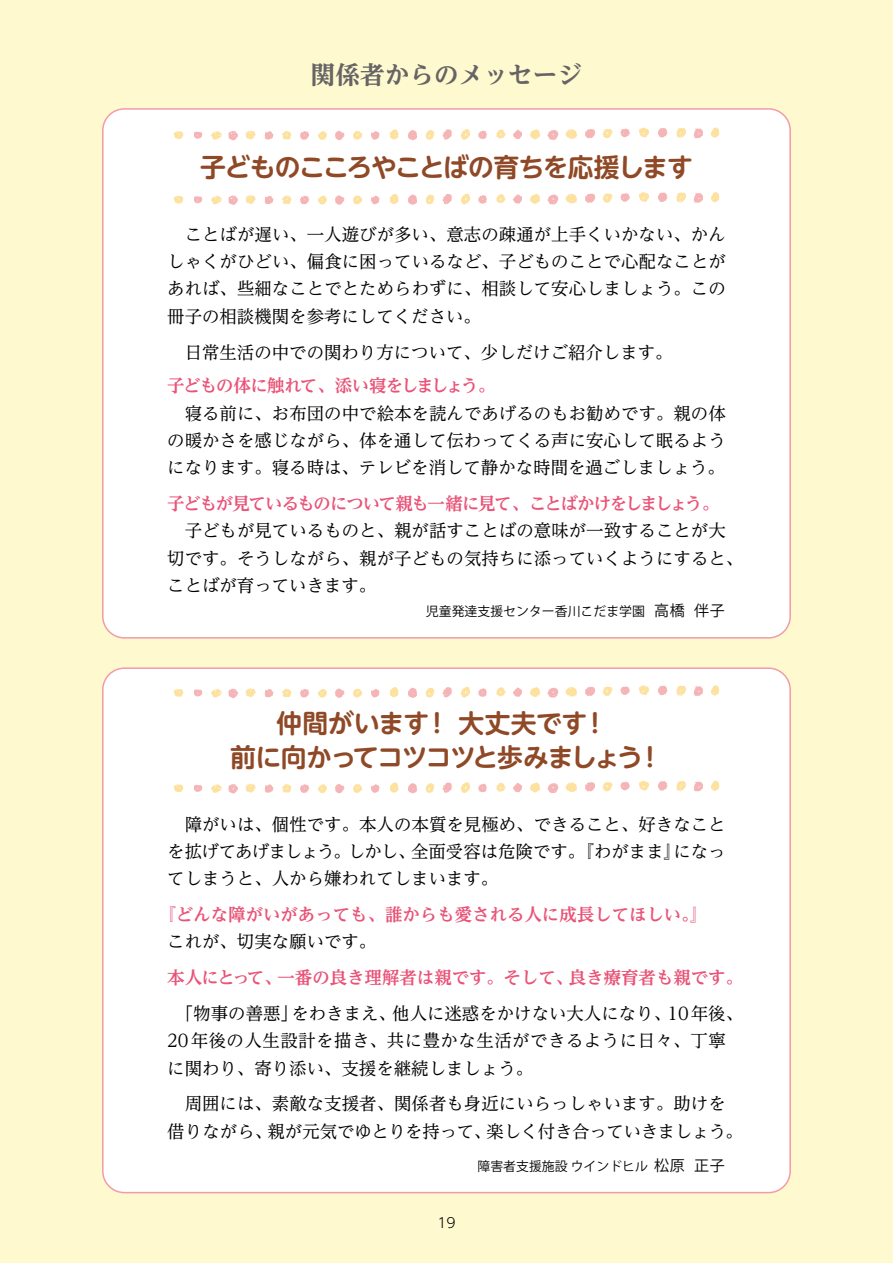
<style>
.page{position:relative;width:893px;height:1263px;background:#fff9d0}
.page>*{position:absolute;margin:0;border:0;box-sizing:border-box;transform-origin:0 0}
.t1{font:700 25.8px/33.3px "UD Shin M Go Pro De";letter-spacing:-.04em;color:#8f4927;text-align:center}
.t2{font:700 expanded 24.75px "UD Reimin Pro";color:#666464}
.t3{font:17.4px/27.3px "UD Reimin Pro";color:#000;text-align:justify}
.t4{font:700 17.4px "UD Reimin Pro";color:#e95377}
.t5{font:700 17.4px "UD Reimin Pro";letter-spacing:-.075em;color:#e95377}
.t6{font:700 17.4px "UD Reimin Pro";letter-spacing:-.055em;color:#e95377}
.t7{font:300 13.8px "UD Shin Go Pro";color:#000}
.t8{font:12.9px "Koz Go Pr 6 N";color:#000}
.s1{font-size:15px}
</style>
<div class="page">
<div style="left:103px;top:109px;width:687px;height:529px;background:#fff;border-radius:21px"></div>
<div style="left:103px;top:668px;width:687px;height:524px;background:#fff;border-radius:21px"></div>
<svg style="left:585px;top:129px;width:10px;height:9px"></svg>
<svg style="left:300px;top:131px;width:9px;height:9px"></svg>
<svg style="left:194px;top:131px;width:9px;height:8px"></svg>
<svg style="left:658px;top:128px;width:9px;height:10px"></svg>
<svg style="left:620px;top:128px;width:10px;height:9px"></svg>
<svg style="left:694px;top:128px;width:9px;height:10px"></svg>
<svg style="left:547px;top:130px;width:11px;height:10px"></svg>
<svg style="left:442px;top:129px;width:10px;height:11px"></svg>
<svg style="left:478px;top:131px;width:9px;height:8px"></svg>
<svg style="left:408px;top:130px;width:9px;height:10px"></svg>
<svg style="left:513px;top:130px;width:9px;height:9px"></svg>
<svg style="left:335px;top:131px;width:10px;height:9px"></svg>
<svg style="left:371px;top:131px;width:9px;height:9px"></svg>
<svg style="left:228px;top:131px;width:10px;height:10px"></svg>
<svg style="left:264px;top:131px;width:9px;height:9px"></svg>
<svg style="left:496px;top:129px;width:9px;height:10px"></svg>
<svg style="left:602px;top:129px;width:10px;height:9px"></svg>
<svg style="left:245px;top:130px;width:11px;height:10px"></svg>
<svg style="left:390px;top:129px;width:9px;height:11px"></svg>
<svg style="left:211px;top:131px;width:11px;height:9px"></svg>
<svg style="left:711px;top:127px;width:8px;height:11px"></svg>
<svg style="left:676px;top:128px;width:10px;height:10px"></svg>
<svg style="left:639px;top:128px;width:10px;height:9px"></svg>
<svg style="left:530px;top:129px;width:10px;height:11px"></svg>
<svg style="left:566px;top:129px;width:11px;height:10px"></svg>
<svg style="left:460px;top:129px;width:10px;height:11px"></svg>
<svg style="left:353px;top:131px;width:9px;height:9px"></svg>
<svg style="left:425px;top:130px;width:9px;height:10px"></svg>
<svg style="left:282px;top:131px;width:9px;height:9px"></svg>
<svg style="left:318px;top:131px;width:9px;height:9px"></svg>
<svg style="left:173px;top:131px;width:11px;height:8px"></svg>
<svg style="left:585px;top:193px;width:10px;height:10px"></svg>
<svg style="left:300px;top:195px;width:9px;height:9px"></svg>
<svg style="left:194px;top:196px;width:9px;height:8px"></svg>
<svg style="left:658px;top:192px;width:9px;height:10px"></svg>
<svg style="left:620px;top:193px;width:10px;height:9px"></svg>
<svg style="left:694px;top:193px;width:9px;height:10px"></svg>
<svg style="left:547px;top:194px;width:11px;height:11px"></svg>
<svg style="left:442px;top:194px;width:10px;height:11px"></svg>
<svg style="left:478px;top:195px;width:9px;height:9px"></svg>
<svg style="left:408px;top:194px;width:9px;height:11px"></svg>
<svg style="left:513px;top:194px;width:9px;height:10px"></svg>
<svg style="left:335px;top:195px;width:10px;height:10px"></svg>
<svg style="left:371px;top:195px;width:9px;height:10px"></svg>
<svg style="left:228px;top:196px;width:10px;height:9px"></svg>
<svg style="left:264px;top:196px;width:9px;height:9px"></svg>
<svg style="left:496px;top:194px;width:9px;height:9px"></svg>
<svg style="left:602px;top:193px;width:10px;height:10px"></svg>
<svg style="left:245px;top:195px;width:11px;height:9px"></svg>
<svg style="left:390px;top:194px;width:9px;height:10px"></svg>
<svg style="left:211px;top:196px;width:11px;height:8px"></svg>
<svg style="left:711px;top:192px;width:8px;height:10px"></svg>
<svg style="left:676px;top:192px;width:10px;height:11px"></svg>
<svg style="left:639px;top:192px;width:10px;height:10px"></svg>
<svg style="left:530px;top:194px;width:10px;height:10px"></svg>
<svg style="left:566px;top:194px;width:11px;height:10px"></svg>
<svg style="left:460px;top:193px;width:10px;height:11px"></svg>
<svg style="left:353px;top:195px;width:9px;height:10px"></svg>
<svg style="left:425px;top:194px;width:9px;height:11px"></svg>
<svg style="left:282px;top:195px;width:9px;height:9px"></svg>
<svg style="left:318px;top:196px;width:9px;height:9px"></svg>
<svg style="left:173px;top:196px;width:11px;height:8px"></svg>
<svg style="left:585px;top:687px;width:10px;height:9px"></svg>
<svg style="left:300px;top:689px;width:9px;height:9px"></svg>
<svg style="left:194px;top:689px;width:9px;height:8px"></svg>
<svg style="left:658px;top:685px;width:9px;height:10px"></svg>
<svg style="left:620px;top:686px;width:10px;height:9px"></svg>
<svg style="left:694px;top:686px;width:9px;height:10px"></svg>
<svg style="left:547px;top:687px;width:11px;height:11px"></svg>
<svg style="left:442px;top:687px;width:10px;height:11px"></svg>
<svg style="left:478px;top:688px;width:9px;height:9px"></svg>
<svg style="left:408px;top:687px;width:9px;height:11px"></svg>
<svg style="left:513px;top:687px;width:9px;height:10px"></svg>
<svg style="left:335px;top:688px;width:10px;height:10px"></svg>
<svg style="left:371px;top:689px;width:9px;height:9px"></svg>
<svg style="left:228px;top:689px;width:10px;height:9px"></svg>
<svg style="left:264px;top:689px;width:9px;height:9px"></svg>
<svg style="left:496px;top:687px;width:9px;height:10px"></svg>
<svg style="left:602px;top:686px;width:10px;height:10px"></svg>
<svg style="left:245px;top:688px;width:11px;height:9px"></svg>
<svg style="left:390px;top:687px;width:9px;height:10px"></svg>
<svg style="left:211px;top:689px;width:11px;height:8px"></svg>
<svg style="left:711px;top:685px;width:8px;height:10px"></svg>
<svg style="left:676px;top:685px;width:10px;height:11px"></svg>
<svg style="left:639px;top:685px;width:10px;height:10px"></svg>
<svg style="left:530px;top:687px;width:10px;height:10px"></svg>
<svg style="left:566px;top:687px;width:11px;height:10px"></svg>
<svg style="left:460px;top:687px;width:10px;height:11px"></svg>
<svg style="left:353px;top:688px;width:9px;height:10px"></svg>
<svg style="left:425px;top:688px;width:9px;height:10px"></svg>
<svg style="left:282px;top:688px;width:9px;height:10px"></svg>
<svg style="left:318px;top:689px;width:9px;height:9px"></svg>
<svg style="left:173px;top:689px;width:11px;height:8px"></svg>
<svg style="left:585px;top:782px;width:10px;height:10px"></svg>
<svg style="left:300px;top:784px;width:9px;height:9px"></svg>
<svg style="left:194px;top:785px;width:9px;height:7px"></svg>
<svg style="left:658px;top:781px;width:9px;height:10px"></svg>
<svg style="left:620px;top:781px;width:10px;height:9px"></svg>
<svg style="left:694px;top:781px;width:9px;height:11px"></svg>
<svg style="left:547px;top:783px;width:11px;height:10px"></svg>
<svg style="left:442px;top:782px;width:10px;height:11px"></svg>
<svg style="left:478px;top:784px;width:9px;height:9px"></svg>
<svg style="left:408px;top:783px;width:9px;height:10px"></svg>
<svg style="left:513px;top:783px;width:9px;height:9px"></svg>
<svg style="left:335px;top:784px;width:10px;height:9px"></svg>
<svg style="left:371px;top:784px;width:9px;height:9px"></svg>
<svg style="left:228px;top:784px;width:10px;height:10px"></svg>
<svg style="left:264px;top:784px;width:9px;height:9px"></svg>
<svg style="left:496px;top:782px;width:9px;height:10px"></svg>
<svg style="left:602px;top:782px;width:10px;height:9px"></svg>
<svg style="left:245px;top:783px;width:11px;height:10px"></svg>
<svg style="left:390px;top:782px;width:9px;height:11px"></svg>
<svg style="left:211px;top:784px;width:11px;height:9px"></svg>
<svg style="left:711px;top:780px;width:8px;height:11px"></svg>
<svg style="left:676px;top:781px;width:10px;height:10px"></svg>
<svg style="left:639px;top:781px;width:10px;height:10px"></svg>
<svg style="left:530px;top:782px;width:10px;height:11px"></svg>
<svg style="left:566px;top:782px;width:11px;height:10px"></svg>
<svg style="left:461px;top:782px;width:9px;height:11px"></svg>
<svg style="left:353px;top:784px;width:9px;height:9px"></svg>
<svg style="left:425px;top:783px;width:9px;height:10px"></svg>
<svg style="left:282px;top:784px;width:9px;height:9px"></svg>
<svg style="left:318px;top:784px;width:9px;height:9px"></svg>
<svg style="left:173px;top:784px;width:11px;height:9px"></svg>
<h2 class="t2" style="left:311px;top:55px;width:273px">関係者からのメッセージ</h2>
<h1 class="t1" style="left:200px;top:149px;width:494px">子どものこころやことばの育ちを応援します</h1>
<p class="t3" style="left:167px;top:220px;width:560px">　ことばが遅い、一人遊びが多い、意志の疎通が上手くいかない、かんしゃくがひどい、偏食に困っているなど、子どものことで心配なことがあれば、些細なことでとためらわずに、相談して安心しましょう。この冊子の相談機関を参考にしてください。</p>
<p class="t3" style="left:167px;top:338px;width:507px">　日常生活の中での関わり方について、少しだけご紹介します。</p>
<p class="t6" style="left:167px;top:371px;width:330px">子どもの体に触れて、添い寝をしましょう。</p>
<p class="t3" style="left:167px;top:399px;width:560px">　寝る前に、お布団の中で絵本を読んであげるのもお勧めです。親の体の暖かさを感じながら、体を通して伝わってくる声に安心して眠るようになります。寝る時は、テレビを消して静かな時間を過ごしましょう。</p>
<p class="t5" style="left:167px;top:489px;width:554px">子どもが見ているものについて親も一緒に見て、ことばかけをしましょう。</p>
<p class="t3" style="left:167px;top:516px;width:578px;text-align:left">　子どもが見ているものと、親が話すことばの意味が一致することが大切です。そうしながら、親が子どもの気持ちに添っていくようにすると、ことばが育っていきます。</p>
<p class="t8" style="left:426px;top:604px;width:300px">児童発達支援センター香川こだま学園 <span class="s1">高橋 伴子</span></p>
<h1 class="t1" style="left:230px;top:705px;width:434px">仲間がいます！ 大丈夫です！<br>前に向かってコツコツと歩みましょう！</h1>
<p class="t3" style="left:167px;top:810px;width:560px">　障がいは、個性です。本人の本質を見極め、できること、好きなことを拡げてあげましょう。しかし、全面受容は危険です。『わがまま』になってしまうと、人から嫌われてしまいます。</p>
<p class="t4" style="left:159px;top:900px;width:550px">『どんな障がいがあっても、誰からも愛される人に成長してほしい。』</p>
<p class="t3" style="left:167px;top:927px;width:211px">これが、切実な願いです。</p>
<p class="t4" style="left:167px;top:963px;width:577px">本人にとって、一番の良き理解者は親です。そして、良き療育者も親です。</p>
<p class="t3" style="left:167px;top:999px;width:577px;text-align:left">　「物事の善悪」をわきまえ、他人に迷惑をかけない大人になり、10年後、<br>20年後の人生設計を描き、共に豊かな生活ができるように日々、丁寧に関わり、寄り添い、支援を継続しましょう。</p>
<p class="t3" style="left:167px;top:1089px;width:577px">　周囲には、素敵な支援者、関係者も身近にいらっしゃいます。助けを借りながら、親が元気でゆとりを持って、楽しく付き合っていきましょう。</p>
<p class="t7" style="left:437px;top:1212px;width:20px">19</p>
<p class="t8" style="left:477px;top:1159px;width:249px">障害者支援施設 ウインドヒル <span class="s1">松原 正子</span></p>
</div>
